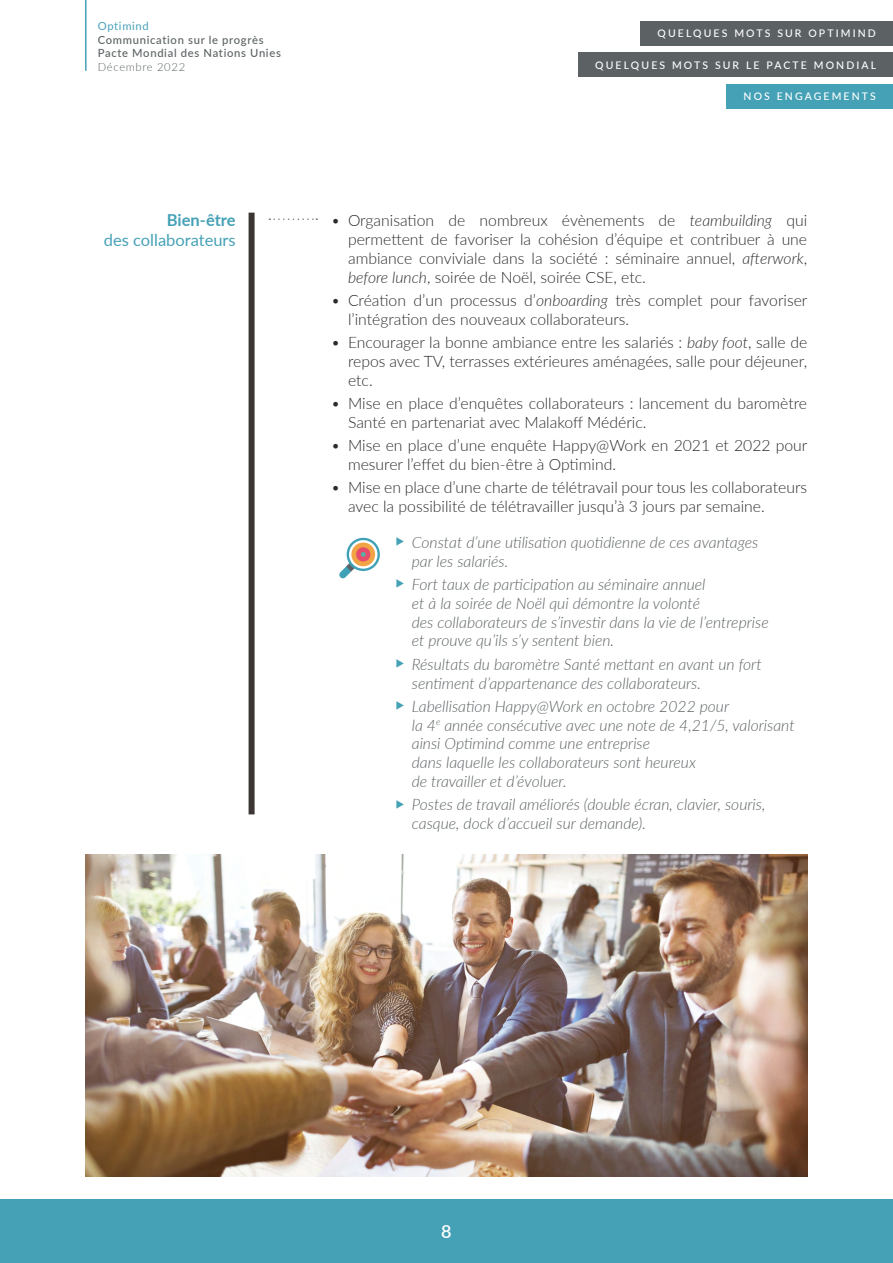
<style>
.page{position:relative;width:893px;height:1263px;background:#fff}
.page>*{position:absolute;margin:0;border:0;box-sizing:border-box;transform-origin:0 0}
.t1{font:600 18px "Lato";color:#fff}
.t2{font:16.5px "Lato";color:#45a1b6}
.t3{font:700 16.5px "Lato";letter-spacing:-.005em;color:#45a1b6}
.t4{font:300 15.75px/18.9px "Lato";color:#2b2b2c}
.t5{font:italic 300 15.75px/18.9px "Lato";color:#5c6264}
.t6{font:500 11.25px/13.5px "Lato";letter-spacing:.06em;color:#5c6264}
.t7{font:300 11.25px "Lato";letter-spacing:.06em;color:#5c6264}
.t8{font:11.25px "Lato";letter-spacing:.06em;color:#45a1b6}
.t9{font:500 10.5px "Lato";letter-spacing:.2em;color:#fff}
.s1{font-style:italic}
.s2{color:#45a1b6}
</style>
<div class="page">
<div style="left:0;top:1199px;width:893px;height:64px;background:#45a1b6"></div>
<hr style="left:85px;top:0;width:2px;height:71px;background:#45a1b6">
<div style="left:641px;top:21px;width:252px;height:25px;background:#5c6264"></div>
<div style="left:578px;top:53px;width:315px;height:24px;background:#5c6264"></div>
<div style="left:727px;top:84px;width:166px;height:25px;background:#45a1b6"></div>
<div style="left:249px;top:213px;width:6px;height:601px;background:#3b3633"></div>
<svg style="left:269px;top:218px;width:48px;height:2px"></svg>
<svg style="left:339px;top:538px;width:41px;height:40px"></svg>
<img style="left:85px;top:854px;width:723px;height:322px">
<p class="t8" style="left:98px;top:18px;width:53px">Optimind</p>
<p class="t6" style="left:98px;top:32px;width:185px">Communication sur le progrès<br>Pacte Mondial des Nations Unies</p>
<p class="t7" style="left:98px;top:59px;width:89px">Décembre 2022</p>
<p class="t3" style="left:167px;top:208px;width:70px">Bien-être</p>
<p class="t2" style="left:104px;top:228px;width:133px">des collaborateurs</p>
<p class="t9" style="left:658px;top:26px;width:220px">QUELQUES MOTS SUR OPTIMIND</p>
<p class="t9" style="left:595px;top:57px;width:282px">QUELQUES MOTS SUR LE PACTE MONDIAL</p>
<p class="t9" style="left:744px;top:89px;width:134px">NOS ENGAGEMENTS</p>
<p class="t4" style="left:348px;top:210px;width:461px;text-align:justify;text-indent:-17px">• Organisation de nombreux évènements de <span class="s1">teambuilding</span> qui permettent de favoriser la cohésion d’équipe et contribuer à une ambiance conviviale dans la société : séminaire annuel, <span class="s1">afterwork</span>, <span class="s1">before lunch</span>, soirée de Noël, soirée CSE, etc.</p>
<p class="t4" style="left:348px;top:290px;width:461px;text-indent:-17px">• Création d’un processus d’<span class="s1">onboarding</span> très complet pour favoriser l’intégration des nouveaux collaborateurs.</p>
<p class="t4" style="left:348px;top:332px;width:461px;text-align:justify;text-indent:-17px">• Encourager la bonne ambiance entre les salariés : <span class="s1">baby foot</span>, salle de repos avec TV, terrasses extérieures aménagées, salle pour déjeuner, etc.</p>
<p class="t4" style="left:348px;top:393px;width:461px;text-indent:-17px">• Mise en place d’enquêtes collaborateurs : lancement du baromètre<br>Santé en partenariat avec Malakoff Médéric.</p>
<p class="t4" style="left:348px;top:435px;width:461px;text-indent:-17px">• Mise en place d’une enquête Happy@Work en 2021 et 2022 pour mesurer l’effet du bien-être à Optimind.</p>
<p class="t4" style="left:348px;top:477px;width:461px;text-indent:-17px">• Mise en place d’une charte de télétravail pour tous les collaborateurs avec la possibilité de télétravailler jusqu’à 3 jours par semaine.</p>
<p class="t5" style="left:412px;top:532px;width:348px;text-indent:-17px"><span class="s2">▶</span> Constat d’une utilisation quotidienne de ces avantages par les salariés.</p>
<p class="t5" style="left:412px;top:574px;width:359px;text-indent:-17px"><span class="s2">▶</span> Fort taux de participation au séminaire annuel<br>et à la soirée de Noël qui démontre la volonté<br>des collaborateurs de s’investir dans la vie de l’entreprise et prouve qu’ils s’y sentent bien.</p>
<p class="t5" style="left:412px;top:654px;width:352px;text-indent:-17px"><span class="s2">▶</span> Résultats du baromètre Santé mettant en avant un fort sentiment d’appartenance des collaborateurs.</p>
<p class="t5" style="left:412px;top:696px;width:384px;text-indent:-17px"><span class="s2">▶</span> Labellisation Happy@Work en octobre 2022 pour<br>la 4<sup>e</sup> année consécutive avec une note de 4,21/5, valorisant ainsi Optimind comme une entreprise<br>dans laquelle les collaborateurs sont heureux<br>de travailler et d’évoluer.</p>
<p class="t5" style="left:412px;top:795px;width:355px;text-indent:-17px"><span class="s2">▶</span> Postes de travail améliorés (double écran, clavier, souris, casque, dock d’accueil sur demande).</p>
<p class="t1" style="left:441px;top:1218px;width:12px">8</p>
</div>
